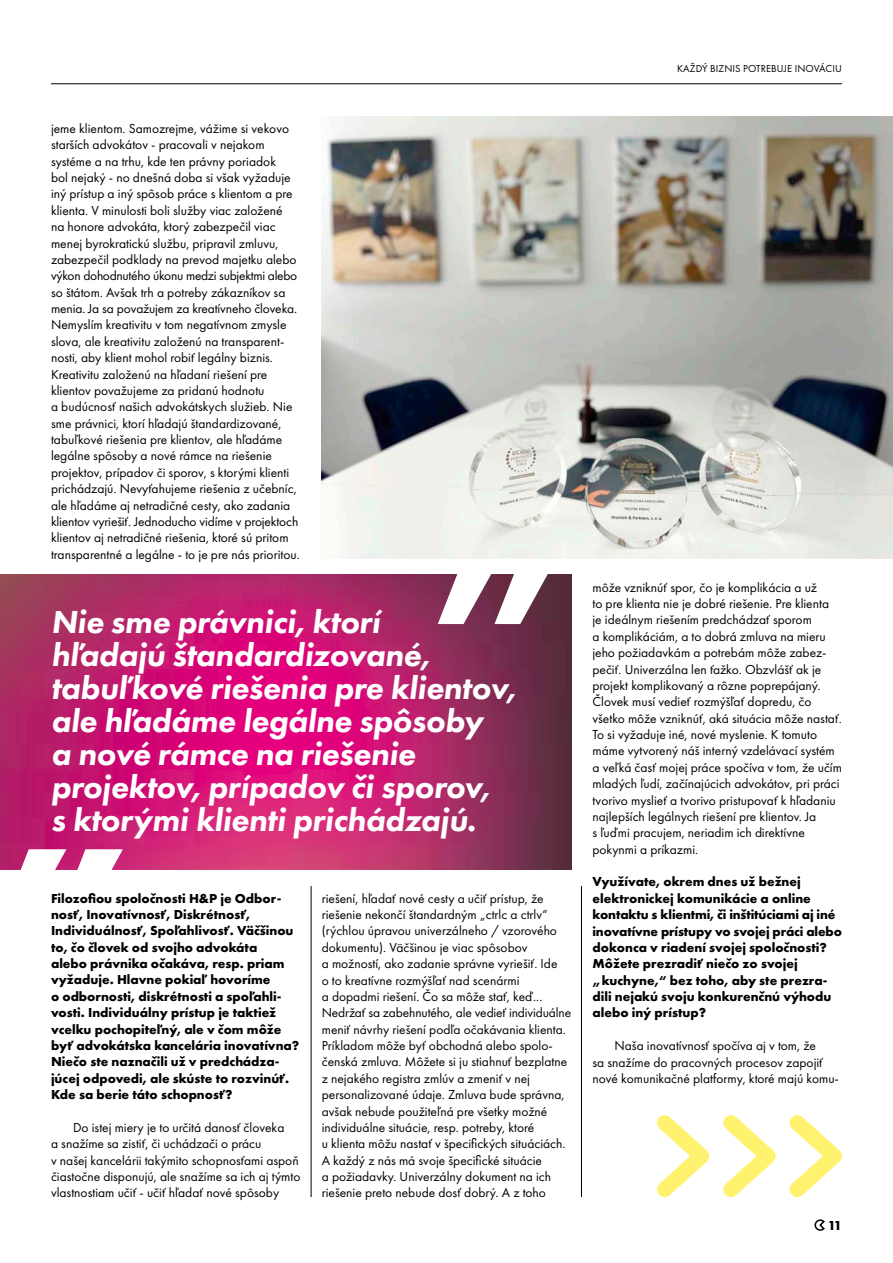
<style>
.page{position:relative;width:893px;height:1263px;background:#fff}
.page>*{position:absolute;margin:0;border:0;box-sizing:border-box;transform-origin:0 0}
.t1{font:italic 800 33px/33px "Futura PT";letter-spacing:-.01em;color:#fff}
.t2{font:13.5px/16.4px "Futura PT";color:#000}
.t3{font:700 13.5px/16.4px "Futura PT";color:#000}
.t4{font:10.5px "Futura PT";letter-spacing:.01em;color:#000}
</style>
<div class="page">
<img style="left:0;top:575px;width:571px;height:295px">
<svg style="left:438px;top:558px;width:123px;height:66px"></svg>
<svg style="left:0;top:849px;width:123px;height:21px"></svg>
<img style="left:322px;top:117px;width:571px;height:441px">
<svg style="left:814px;top:1219px;width:11px;height:12px"></svg>
<hr style="left:311px;top:886px;width:1px;height:311px;background:#000">
<hr style="left:581px;top:886px;width:1px;height:311px;background:#000">
<svg style="left:657px;top:1115px;width:52px;height:82px"></svg>
<svg style="left:723px;top:1115px;width:53px;height:82px"></svg>
<svg style="left:789px;top:1115px;width:53px;height:82px"></svg>
<hr style="left:51px;top:83px;width:791px;height:1px;background:#000">
<p class="t2" style="left:51px;top:120px;width:250px">jeme klientom. Samozrejme, vážime si vekovo starších advokátov - pracovali v nejakom systéme a na trhu, kde ten právny poriadok<br>bol nejaký - no dnešná doba si však vyžaduje iný prístup a iný spôsob práce s klientom a pre klienta. V minulosti boli služby viac založené<br>na honore advokáta, ktorý zabezpečil viac menej byrokratickú službu, pripravil zmluvu, zabezpečil podklady na prevod majetku alebo výkon dohodnutého úkonu medzi subjektmi alebo so štátom. Avšak trh a potreby zákazníkov sa menia. Ja sa považujem za kreatívneho človeka.<br>Nemyslím kreativitu v tom negatívnom zmysle slova, ale kreativitu založenú na transparent&shy;nosti, aby klient mohol robiť legálny biznis.<br>Kreativitu založenú na hľadaní riešení pre klientov považujeme za pridanú hodnotu<br>a budúcnosť našich advokátskych služieb. Nie sme právnici, ktorí hľadajú štandardizované, tabuľkové riešenia pre klientov, ale hľadáme legálne spôsoby a nové rámce na riešenie projektov, prípadov či sporov, s ktorými klienti prichádzajú. Nevyťahujeme riešenia z učebníc, ale hľadáme aj netradičné cesty, ako zadania klientov vyriešiť. Jednoducho vidíme v projektoch klientov aj netradičné riešenia, ktoré sú pritom transparentné a legálne - to je pre nás prioritou.</p>
<h1 class="t1" style="left:51px;top:605px;width:467px">Nie sme právnici, ktorí<br>hľadajú štandardizované, tabuľkové riešenia pre klientov, ale hľadáme legálne spôsoby<br>a nové rámce na riešenie projektov, prípadov či sporov,<br>s ktorými klienti prichádzajú.</h1>
<p class="t3" style="left:51px;top:889px;width:250px">Filozofiou spoločnosti H&amp;P je Odbor&shy;nosť, Inovatívnosť, Diskrétnosť, Individuálnosť, Spoľahlivosť. Väčšinou to, čo človek od svojho advokáta<br>alebo právnika očakáva, resp. priam vyžaduje. Hlavne pokiaľ hovoríme<br>o odbornosti, diskrétnosti a spoľahli&shy;vosti. Individuálny prístup je taktiež vcelku pochopiteľný, ale v čom môže byť advokátska kancelária inovatívna?<br>Niečo ste naznačili už v predchádza&shy;júcej odpovedi, ale skúste to rozvinúť.<br>Kde sa berie táto schopnosť?</p>
<p class="t2" style="left:51px;top:1119px;width:251px;text-indent:22px">Do istej miery je to určitá danosť človeka<br>a snažíme sa zistiť, či uchádzači o prácu<br>v našej kancelárii takýmito schopnosťami aspoň čiastočne disponujú, ale snažíme sa ich aj týmto vlastnostiam učiť - učiť hľadať nové spôsoby</p>
<p class="t2" style="left:322px;top:890px;width:251px">riešení, hľadať nové cesty a učiť prístup, že riešenie nekončí štandardným „ctrlc a ctrlv“ (rýchlou úpravou univerzálneho / vzorového dokumentu). Väčšinou je viac spôsobov<br>a možností, ako zadanie správne vyriešiť. Ide<br>o to kreatívne rozmýšľať nad scenármi<br>a dopadmi riešení. Čo sa môže stať, keď...<br>Nedržať sa zabehnutého, ale vedieť individuálne meniť návrhy riešení podľa očakávania klienta.<br>Príkladom môže byť obchodná alebo spolo&shy;čenská zmluva. Môžete si ju stiahnuť bezplatne z nejakého registra zmlúv a zmeniť v nej personalizované údaje. Zmluva bude správna, avšak nebude použiteľná pre všetky možné individuálne situácie, resp. potreby, ktoré<br>u klienta môžu nastať v špecifických situáciách.<br>A každý z nás má svoje špecifické situácie<br>a požiadavky. Univerzálny dokument na ich riešenie preto nebude dosť dobrý. A z toho</p>
<p class="t4" style="left:677px;top:62px;width:166px">KAŽDÝ BIZNIS POTREBUJE INOVÁCIU</p>
<p class="t2" style="left:592px;top:579px;width:251px">môže vzniknúť spor, čo je komplikácia a už<br>to pre klienta nie je dobré riešenie. Pre klienta<br>je ideálnym riešením predchádzať sporom<br>a komplikáciám, a to dobrá zmluva na mieru jeho požiadavkám a potrebám môže zabez&shy;pečiť. Univerzálna len ťažko. Obzvlášť ak je projekt komplikovaný a rôzne poprepájaný.<br>Človek musí vedieť rozmýšľať dopredu, čo všetko môže vzniknúť, aká situácia môže nastať.<br>To si vyžaduje iné, nové myslenie. K tomuto máme vytvorený náš interný vzdelávací systém a veľká časť mojej práce spočíva v tom, že učím mladých ľudí, začínajúcich advokátov, pri práci tvorivo myslieť a tvorivo pristupovať k hľadaniu najlepších legálnych riešení pre klientov. Ja<br>s ľuďmi pracujem, neriadim ich direktívne pokynmi a príkazmi.</p>
<p class="t3" style="left:592px;top:873px;width:251px">Využívate, okrem dnes už bežnej elektronickej komunikácie a online kontaktu s klientmi, či inštitúciami aj iné inovatívne prístupy vo svojej práci alebo dokonca v riadení svojej spoločnosti?<br>Môžete prezradiť niečo zo svojej „kuchyne,“ bez toho, aby ste prezra&shy;dili nejakú svoju konkurenčnú výhodu alebo iný prístup?</p>
<p class="t2" style="left:592px;top:1037px;width:248px;text-indent:22px">Naša inovatívnosť spočíva aj v tom, že<br>sa snažíme do pracovných procesov zapojiť nové komunikačné platformy, ktoré majú komu-</p>
<p class="t3" style="left:828px;top:1217px;width:16px">11</p>
</div>
